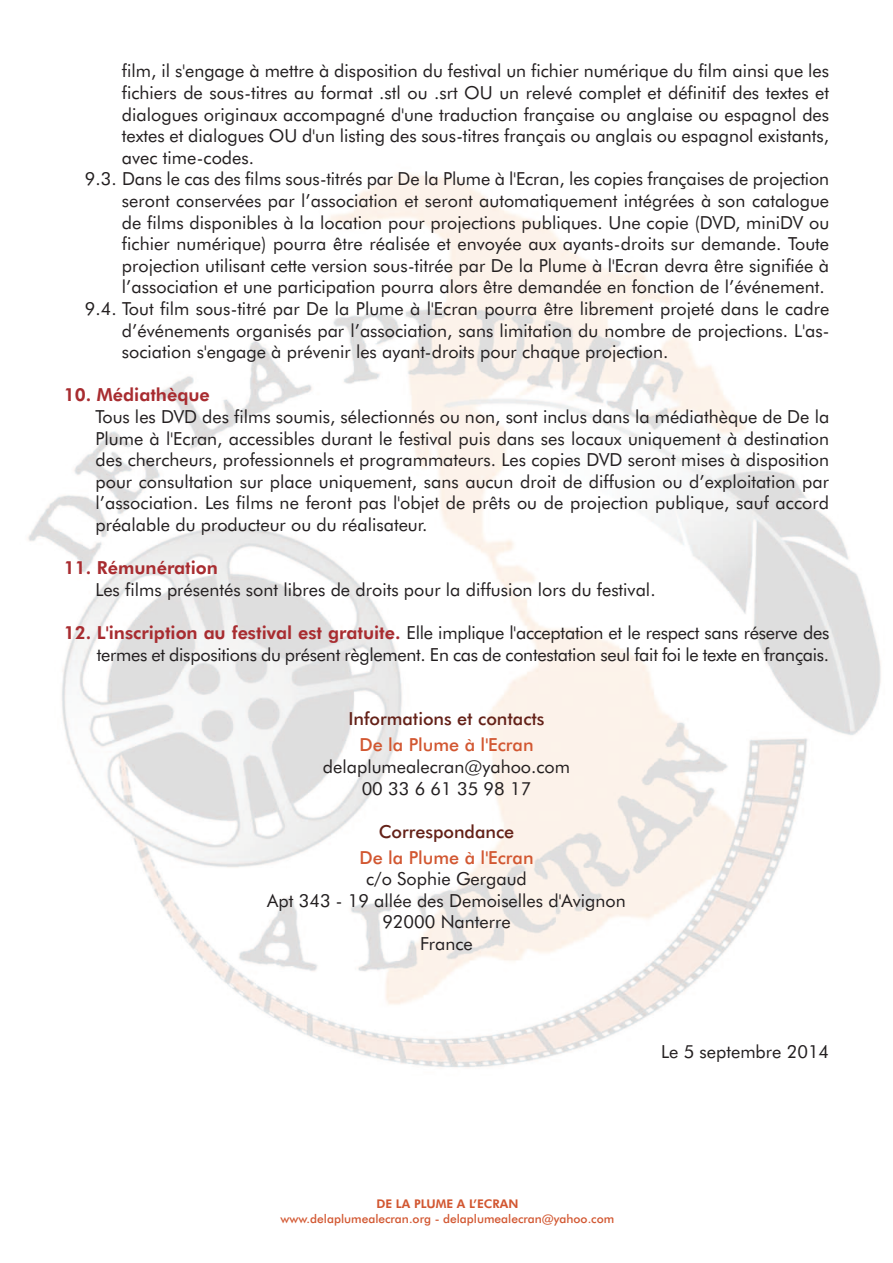
<style>
.page{position:relative;width:893px;height:1263px;background:#fff}
.page>*{position:absolute;margin:0;border:0;box-sizing:border-box;transform-origin:0 0}
.t1{font:18px/21.6px "Futura BT";color:#231f20;text-align:center}
.t2{font:500 18px "Futura BT";color:#642118}
.t3{font:500 18px "Futura BT";color:#d25731}
.t4{font:800 18px "Futura BT";color:#a82c30}
.t5{font:500 12px "Futura BT";color:#d25731}
.t6{font:800 12px "Futura BT";color:#d25731}
.s1{font-weight:800;color:#a82c30}
</style>
<div class="page">
<img style="left:28px;top:173px;width:853px;height:895px">
<p class="t1" style="left:122px;top:62px;width:709px">film, il s'engage à mettre à disposition du festival un fichier numérique du film ainsi que les</p>
<p class="t1" style="left:122px;top:83px;width:709px">fichiers de sous-titres au format .stl ou .srt OU un relevé complet et définitif des textes et</p>
<p class="t1" style="left:122px;top:105px;width:709px">dialogues originaux accompagné d'une traduction française ou anglaise ou espagnol des</p>
<p class="t1" style="left:122px;top:127px;width:709px">textes et dialogues OU d'un listing des sous-titres français ou anglais ou espagnol existants,</p>
<p class="t1" style="left:122px;top:148px;width:134px">avec time-codes.</p>
<p class="t1" style="left:85px;top:170px;width:746px">9.3. Dans le cas des films sous-titrés par De la Plume à l'Ecran, les copies françaises de projection</p>
<p class="t1" style="left:122px;top:191px;width:709px">seront conservées par l’association et seront automatiquement intégrées à son catalogue</p>
<p class="t1" style="left:122px;top:213px;width:709px">de films disponibles à la location pour projections publiques. Une copie (DVD, miniDV ou</p>
<p class="t1" style="left:122px;top:235px;width:709px">fichier numérique) pourra être réalisée et envoyée aux ayants-droits sur demande. Toute</p>
<p class="t1" style="left:122px;top:256px;width:709px">projection utilisant cette version sous-titrée par De la Plume à l'Ecran devra être signifiée à</p>
<p class="t1" style="left:122px;top:278px;width:704px">l’association et une participation pourra alors être demandée en fonction de l’événement.</p>
<p class="t1" style="left:85px;top:299px;width:746px">9.4. Tout film sous-titré par De la Plume à l'Ecran pourra être librement projeté dans le cadre</p>
<p class="t1" style="left:122px;top:321px;width:709px">d’événements organisés par l’association, sans limitation du nombre de projections. L'as-</p>
<p class="t1" style="left:122px;top:343px;width:548px">sociation s'engage à prévenir les ayant-droits pour chaque projection.</p>
<p class="t4" style="left:64px;top:388px;width:148px">10. Médiathèque</p>
<p class="t1" style="left:95px;top:407px;width:735px;text-align:justify">Tous les DVD des films soumis, sélectionnés ou non, sont inclus dans la médiathèque de De la Plume à l'Ecran, accessibles durant le festival puis dans ses locaux uniquement à destination des chercheurs, professionnels et programmateurs. Les copies DVD seront mises à disposition pour consultation sur place uniquement, sans aucun droit de diffusion ou d’exploitation par l’association. Les films ne feront pas l'objet de prêts ou de projection publique, sauf accord préalable du producteur ou du réalisateur.</p>
<p class="t4" style="left:64px;top:561px;width:156px">11. Rémunération</p>
<p class="t1" style="left:96px;top:580px;width:562px">Les films présentés sont libres de droits pour la diffusion lors du festival.</p>
<p class="t1" style="left:64px;top:623px;width:767px;text-align:right"><span class="s1">12. L'inscription au festival est gratuite.</span> Elle implique l'acceptation et le respect sans réserve des termes et dispositions du présent règlement. En cas de contestation seul fait foi le texte en français.</p>
<p class="t2" style="left:348px;top:712px;width:198px">Informations et contacts</p>
<p class="t3" style="left:359px;top:738px;width:176px">De la Plume à l'Ecran</p>
<p class="t1" style="left:323px;top:757px;width:249px">delaplumealecran@yahoo.com<br>00 33 6 61 35 98 17</p>
<p class="t2" style="left:379px;top:824px;width:137px">Correspondance</p>
<p class="t3" style="left:359px;top:850px;width:176px">De la Plume à l'Ecran</p>
<p class="t1" style="left:267px;top:869px;width:360px">c/o Sophie Gergaud<br>Apt 343 - 19 allée des Demoiselles d'Avignon<br>92000 Nanterre<br>France</p>
<p class="t1" style="left:661px;top:1042px;width:169px">Le 5 septembre 2014</p>
<p class="t6" style="left:376px;top:1199px;width:143px">DE LA PLUME A L’ECRAN</p>
<p class="t5" style="left:281px;top:1213px;width:335px">www.delaplumealecran.org - delaplumealecran@yahoo.com</p>
</div>
